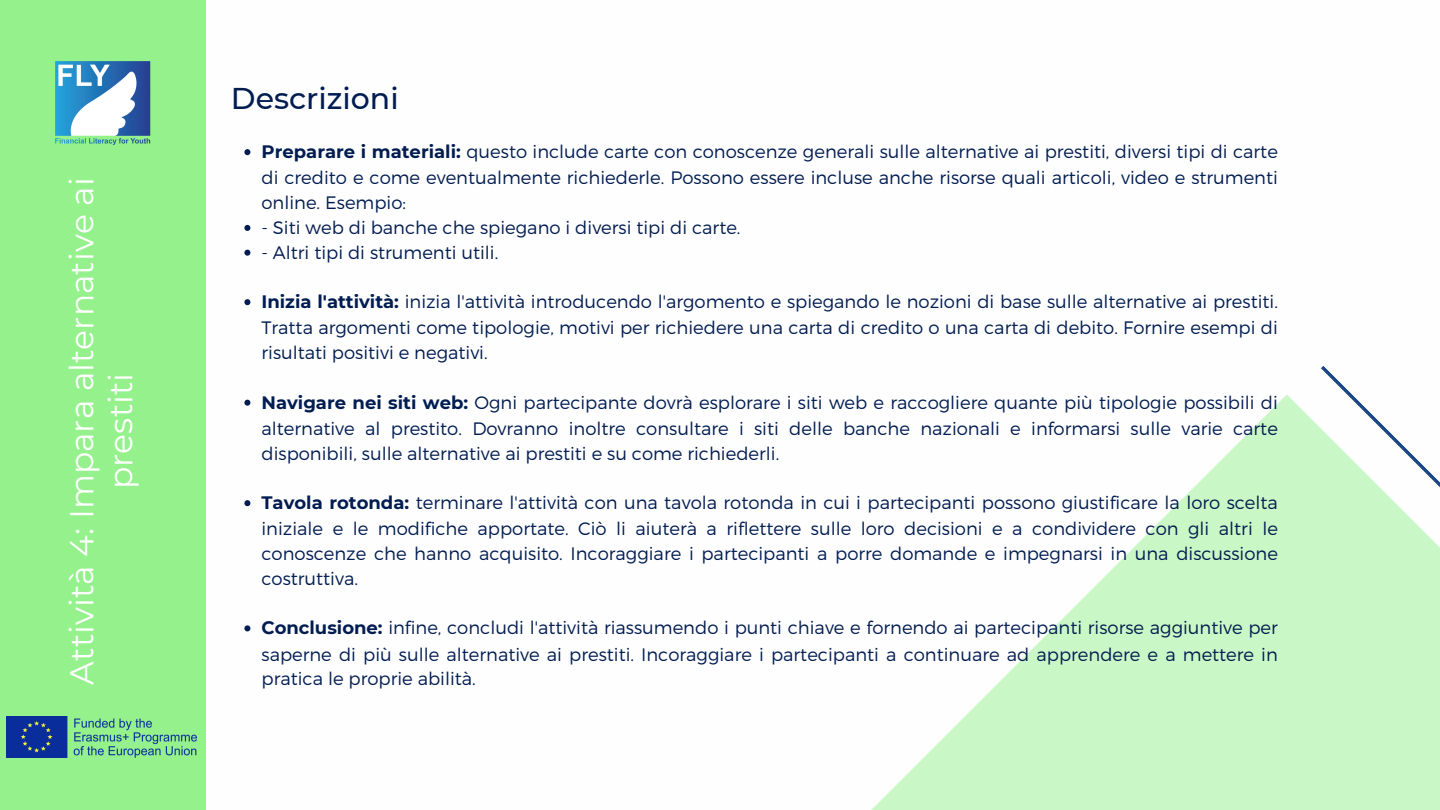
<style>
.page{position:relative;width:1440px;height:810px;background:#fff}
.page>*{position:absolute;margin:0;border:0;box-sizing:border-box;transform-origin:0 0}
.t1{font:33px/39px "Montserrat";color:#fff;text-align:center}
.t2{font:500 30px "Montserrat";color:#011c50}
.t3{font:300 18px/25.5px "Montserrat";color:#011c50;text-align:justify}
.s1{font-weight:700}
</style>
<div class="page">
<div style="left:0;top:0;width:205px;height:810px;background:#94f18c"></div>
<img style="left:55px;top:61px;width:96px;height:84px">
<svg style="left:871px;top:394px;width:569px;height:416px;fill:#c9f7c5"></svg>
<svg style="left:244px;top:149px;width:6px;height:6px"></svg>
<svg style="left:244px;top:225px;width:6px;height:6px"></svg>
<svg style="left:244px;top:250px;width:6px;height:6px"></svg>
<svg style="left:244px;top:299px;width:6px;height:6px"></svg>
<svg style="left:244px;top:400px;width:6px;height:6px"></svg>
<svg style="left:244px;top:500px;width:6px;height:6px"></svg>
<svg style="left:244px;top:625px;width:6px;height:6px"></svg>
<img style="left:7px;top:716px;width:189px;height:42px">
<svg style="left:1321px;top:366px;width:119px;height:202px"></svg>
<p class="t1" style="left:62px;top:685px;width:509px;rotate:-90deg">Attività 4: Impara alternative ai prestiti</p>
<p class="t2" style="left:231px;top:80px;width:169px">Descrizioni</p>
<p class="t3" style="left:262px;top:138px;width:1018px"><span class="s1">Preparare i materiali:</span> questo include carte con conoscenze generali sulle alternative ai prestiti, diversi tipi di carte di credito e come eventualmente richiederle. Possono essere incluse anche risorse quali articoli, video e strumenti online. Esempio:</p>
<p class="t3" style="left:262px;top:214px;width:481px">- Siti web di banche che spiegano i diversi tipi di carte.</p>
<p class="t3" style="left:262px;top:239px;width:238px">- Altri tipi di strumenti utili.</p>
<p class="t3" style="left:262px;top:288px;width:1018px"><span class="s1">Inizia l'attività:</span> inizia l'attività introducendo l'argomento e spiegando le nozioni di base sulle alternative ai prestiti.<br>Tratta argomenti come tipologie, motivi per richiedere una carta di credito o una carta di debito. Fornire esempi di risultati positivi e negativi.</p>
<p class="t3" style="left:262px;top:389px;width:1018px"><span class="s1">Navigare nei siti web:</span> Ogni partecipante dovrà esplorare i siti web e raccogliere quante più tipologie possibili di alternative al prestito. Dovranno inoltre consultare i siti delle banche nazionali e informarsi sulle varie carte disponibili, sulle alternative ai prestiti e su come richiederli.</p>
<p class="t3" style="left:262px;top:489px;width:1018px;line-height:25.2px"><span class="s1">Tavola rotonda:</span> terminare l'attività con una tavola rotonda in cui i partecipanti possono giustificare la loro scelta iniziale e le modifiche apportate. Ciò li aiuterà a riflettere sulle loro decisioni e a condividere con gli altri le conoscenze che hanno acquisito. Incoraggiare i partecipanti a porre domande e impegnarsi in una discussione costruttiva.</p>
<p class="t3" style="left:262px;top:614px;width:1018px"><span class="s1">Conclusione:</span> infine, concludi l'attività riassumendo i punti chiave e fornendo ai partecipanti risorse aggiuntive per saperne di più sulle alternative ai prestiti. Incoraggiare i partecipanti a continuare ad apprendere e a mettere in pratica le proprie abilità.</p>
</div>
